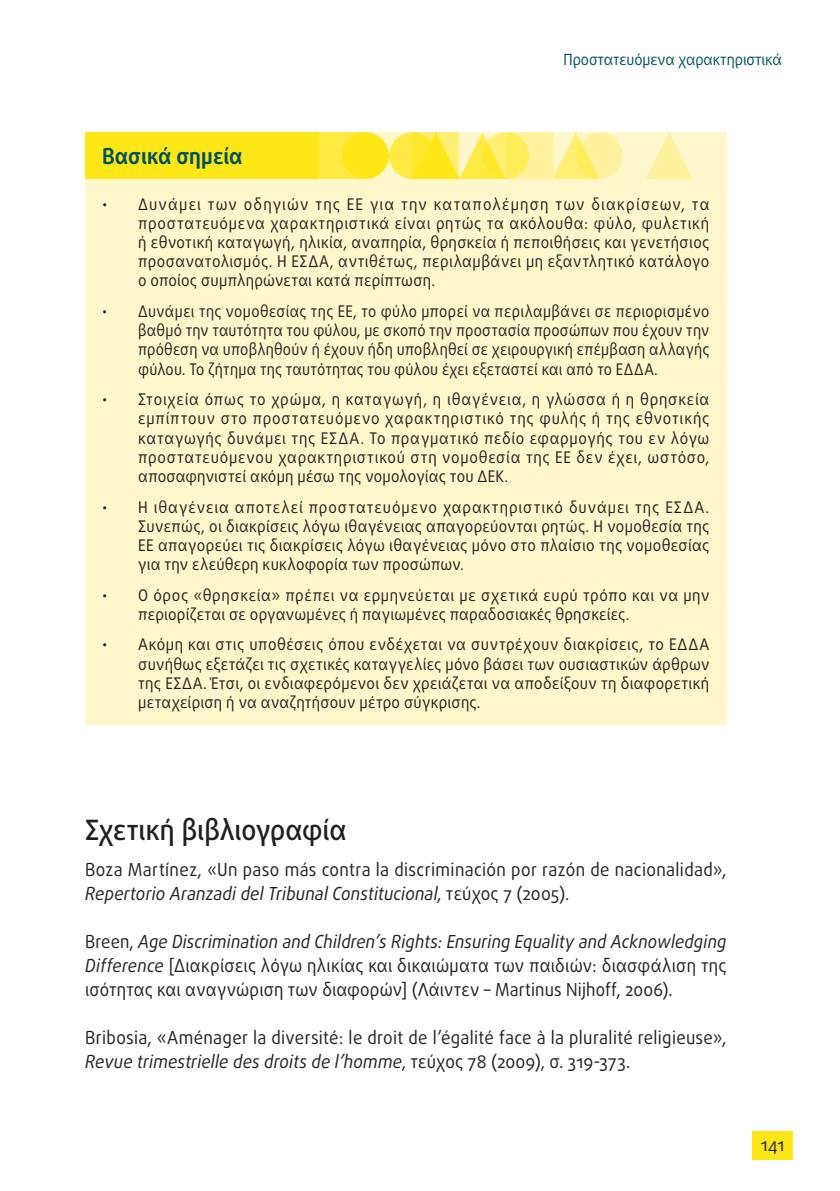
<style>
.page{position:relative;width:840px;height:1191px;background:#fff}
.page>*{position:absolute;margin:0;border:0;box-sizing:border-box;transform-origin:0 0}
.h3_-_subheader{font:500 28px "Daxline Pro";letter-spacing:-.005em;color:#231f20;scale:.94 1}
.t1{font:700 22px "Daxline Pro";color:#00525d;scale:.94 1}
.body{font:18px/24px "Daxline Pro";letter-spacing:.02em;color:#231f20;scale:.94 1}
.body-2{font:18px/24px "Daxline Pro";letter-spacing:.02em;color:#231f20;text-align:justify;scale:.93 1}
.opinion_box_list{font:16px/19.2px "Daxline Pro";letter-spacing:.015em;color:#231f20;text-align:justify;scale:.94 1}
.opinion_box_list-2{font:16px/19.2px "Daxline Pro";letter-spacing:.015em;color:#231f20;text-align:justify;scale:.91 1}
.t2{font:15.4px "Daxline Pro";letter-spacing:-.005em;color:#00525d;scale:.94 1}
.s1{font-style:italic}
</style>
<div class="page">
<div style="left:752px;top:1131px;width:40px;height:28px;background:#ffe616"></div>
<div style="left:85px;top:132px;width:641px;height:593px;background:#fef7cc"></div>
<div style="left:389px;top:132px;width:46px;height:47px;background:#feea43;border-radius:50%"></div>
<div style="left:318px;top:132px;width:47px;height:47px;background:#feea43"></div>
<div style="left:85px;top:132px;width:233px;height:47px;background:#ffe616"></div>
<svg style="left:552px;top:132px;width:42px;height:47px"></svg>
<svg style="left:646px;top:133px;width:46px;height:46px"></svg>
<div style="left:342px;top:132px;width:47px;height:47px;background:#ffe616;border-radius:50%"></div>
<svg style="left:459px;top:132px;width:42px;height:47px"></svg>
<svg style="left:482px;top:132px;width:47px;height:47px"></svg>
<svg style="left:575px;top:132px;width:47px;height:47px;background:#fef08f"></svg>
<svg style="left:412px;top:132px;width:47px;height:47px;background:#fee834"></svg>
<svg style="left:506px;top:132px;width:46px;height:47px;background:#feef83"></svg>
<p class="t2" style="left:563px;top:49px;width:233px">Προστατευόμενα χαρακτηριστικά</p>
<p class="t1" style="left:102px;top:142px;width:151px">Βασικά σημεία</p>
<p class="opinion_box_list" style="left:138px;top:194px;width:609px;text-indent:-36px">• Δυνάμει των οδηγιών της ΕΕ για την καταπολέμηση των διακρίσεων, τα προστατευόμενα χαρακτηριστικά είναι ρητώς τα ακόλουθα: φύλο, φυλετική ή εθνοτική καταγωγή, ηλικία, αναπηρία, θρησκεία ή πεποιθήσεις και γενετήσιος προσανατολισμός. Η ΕΣΔΑ, αντιθέτως, περιλαμβάνει μη εξαντλητικό κατάλογο ο οποίος συμπληρώνεται κατά περίπτωση.</p>
<p class="opinion_box_list-2" style="left:138px;top:302px;width:628px;text-indent:-36px">• Δυνάμει της νομοθεσίας της ΕΕ, το φύλο μπορεί να περιλαμβάνει σε περιορισμένο βαθμό την ταυτότητα του φύλου, με σκοπό την προστασία προσώπων που έχουν την πρόθεση να υποβληθούν ή έχουν ήδη υποβληθεί σε χειρουργική επέμβαση αλλαγής φύλου. Το ζήτημα της ταυτότητας του φύλου έχει εξεταστεί και από το ΕΔΔΑ.</p>
<p class="opinion_box_list" style="left:138px;top:390px;width:609px;text-indent:-36px">• Στοιχεία όπως το χρώμα, η καταγωγή, η ιθαγένεια, η γλώσσα ή η θρησκεία εμπίπτουν στο προστατευόμενο χαρακτηριστικό της φυλής ή της εθνοτικής καταγωγής δυνάμει της ΕΣΔΑ. Το πραγματικό πεδίο εφαρμογής του εν λόγω προστατευόμενου χαρακτηριστικού στη νομοθεσία της ΕΕ δεν έχει, ωστόσο, αποσαφηνιστεί ακόμη μέσω της νομολογίας του ΔΕΚ.</p>
<p class="opinion_box_list" style="left:138px;top:497px;width:609px;text-indent:-36px">• Η ιθαγένεια αποτελεί προστατευόμενο χαρακτηριστικό δυνάμει της ΕΣΔΑ.<br>Συνεπώς, οι διακρίσεις λόγω ιθαγένειας απαγορεύονται ρητώς. Η νομοθεσία της ΕΕ απαγορεύει τις διακρίσεις λόγω ιθαγένειας μόνο στο πλαίσιο της νομοθεσίας για την ελεύθερη κυκλοφορία των προσώπων.</p>
<p class="opinion_box_list" style="left:138px;top:585px;width:609px;text-indent:-36px">• Ο όρος «θρησκεία» πρέπει να ερμηνεύεται με σχετικά ευρύ τρόπο και να μην περιορίζεται σε οργανωμένες ή παγιωμένες παραδοσιακές θρησκείες.</p>
<p class="opinion_box_list" style="left:138px;top:635px;width:609px;text-indent:-36px">• Ακόμη και στις υποθέσεις όπου ενδέχεται να συντρέχουν διακρίσεις, το ΕΔΔΑ συνήθως εξετάζει τις σχετικές καταγγελίες μόνο βάσει των ουσιαστικών άρθρων της ΕΣΔΑ. Έτσι, οι ενδιαφερόμενοι δεν χρειάζεται να αποδείξουν τη διαφορετική μεταχείριση ή να αναζητήσουν μέτρο σύγκρισης.</p>
<p class="h3_-_subheader" style="left:85px;top:811px;width:279px">Σχετική βιβλιογραφία</p>
<p class="body" style="left:85px;top:858px;width:683px">Boza Martínez, «Un paso más contra la discriminación por razón de nacionalidad»,<br><span class="s1">Repertorio Aranzadi del Tribunal Constitucional</span>, τεύχος 7 (2005).</p>
<p class="body-2" style="left:85px;top:930px;width:690px">Breen, <span class="s1">Age Discrimination and Children’s Rights: Ensuring Equality and Acknowledging Difference</span> [Διακρίσεις λόγω ηλικίας και δικαιώματα των παιδιών: διασφάλιση της ισότητας και αναγνώριση των διαφορών] (Λάιντεν – Martinus Nijhoff, 2006).</p>
<p class="body" style="left:85px;top:1026px;width:683px">Bribosia, «Aménager la diversité: le droit de l’égalité face à la pluralité religieuse»,<br><span class="s1">Revue trimestrielle des droits de l’homme</span>, τεύχος 78 (2009), σ. 319-373.</p>
<p class="body" style="left:760px;top:1132px;width:27px">141</p>
</div>
